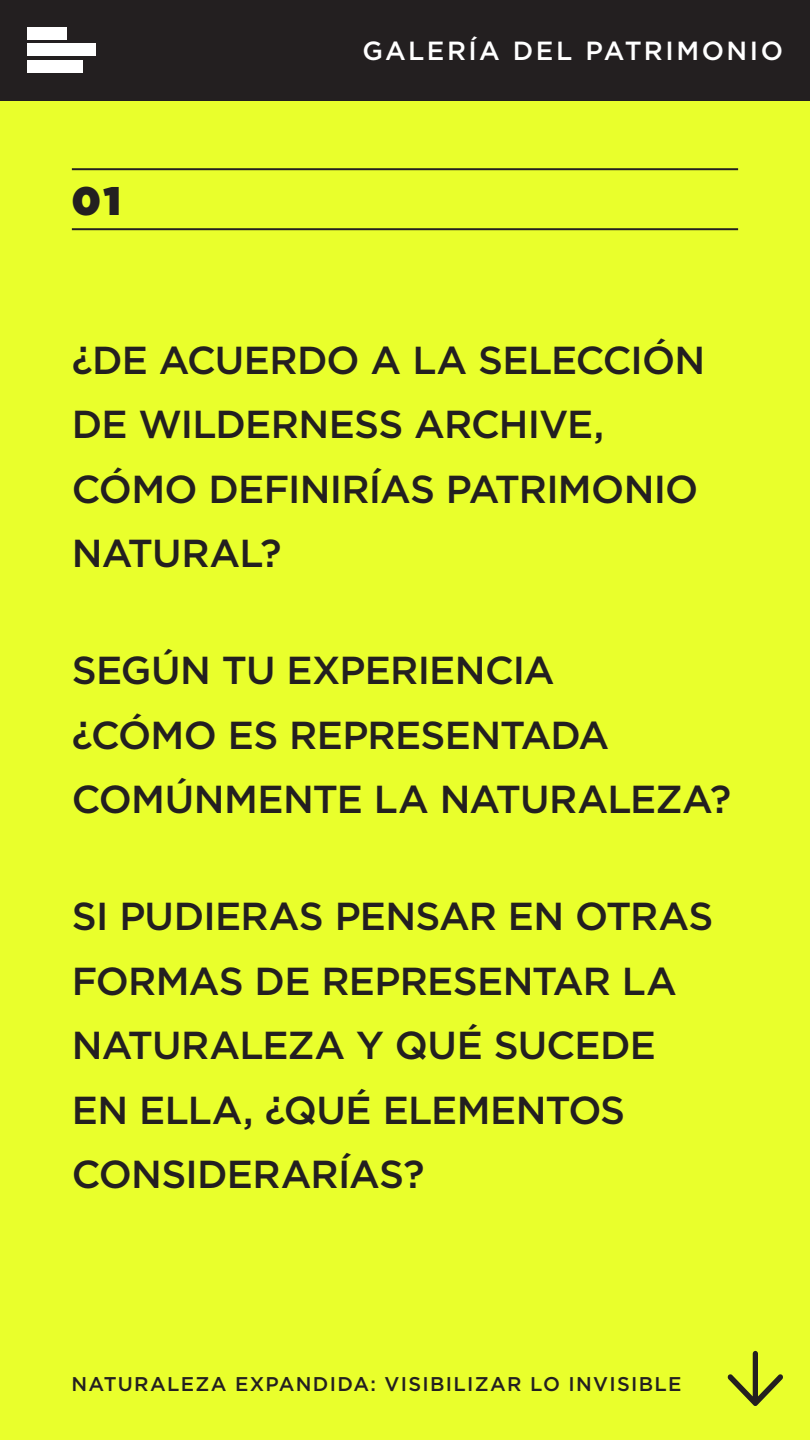
<style>
.page{position:relative;width:810px;height:1440px;background:#fff}
.page>*{position:absolute;margin:0;border:0;box-sizing:border-box;transform-origin:0 0}
.t1{font:900 39.75px "Gotham";color:#231f20}
.t2{font:500 39px/64.5px "Gotham";letter-spacing:-.02em;color:#231f20}
.t3{font:500 26.25px "Gotham";letter-spacing:.095em;color:#fff}
.t4{font:500 19.88px "Gotham";letter-spacing:.065em;color:#231f20}
</style>
<div class="page">
<div style="left:0;top:0;width:810px;height:101px;background:#231f20"></div>
<div style="left:27px;top:27px;width:39px;height:12px;background:#fff"></div>
<div style="left:27px;top:44px;width:68px;height:12px;background:#fff"></div>
<div style="left:27px;top:60px;width:55px;height:13px;background:#fff"></div>
<div style="left:0;top:101px;width:810px;height:1339px;background:#e9ff2c"></div>
<hr style="left:72px;top:168px;width:666px;height:2px;background:#231f20">
<hr style="left:72px;top:228px;width:666px;height:2px;background:#231f20">
<svg style="left:727px;top:1351px;width:56px;height:55px"></svg>
<p class="t1" style="left:72px;top:172px;width:50px">01</p>
<p class="t3" style="left:362px;top:33px;width:422px">GALERÍA DEL PATRIMONIO</p>
<p class="t2" style="left:72px;top:327px;width:635px">¿DE ACUERDO A LA SELECCIÓN<br>DE WILDERNESS ARCHIVE,<br>CÓMO DEFINIRÍAS PATRIMONIO<br>NATURAL?</p>
<p class="t2" style="left:72px;top:638px;width:661px">SEGÚN TU EXPERIENCIA<br>¿CÓMO ES REPRESENTADA<br>COMÚNMENTE LA NATURALEZA?</p>
<p class="t2" style="left:72px;top:884px;width:643px">SI PUDIERAS PENSAR EN OTRAS<br>FORMAS DE REPRESENTAR LA<br>NATURALEZA Y QUÉ SUCEDE<br>EN ELLA, ¿QUÉ ELEMENTOS<br>CONSIDERARÍAS?</p>
<p class="t4" style="left:71px;top:1371px;width:612px">NATURALEZA EXPANDIDA: VISIBILIZAR LO INVISIBLE</p>
</div>
